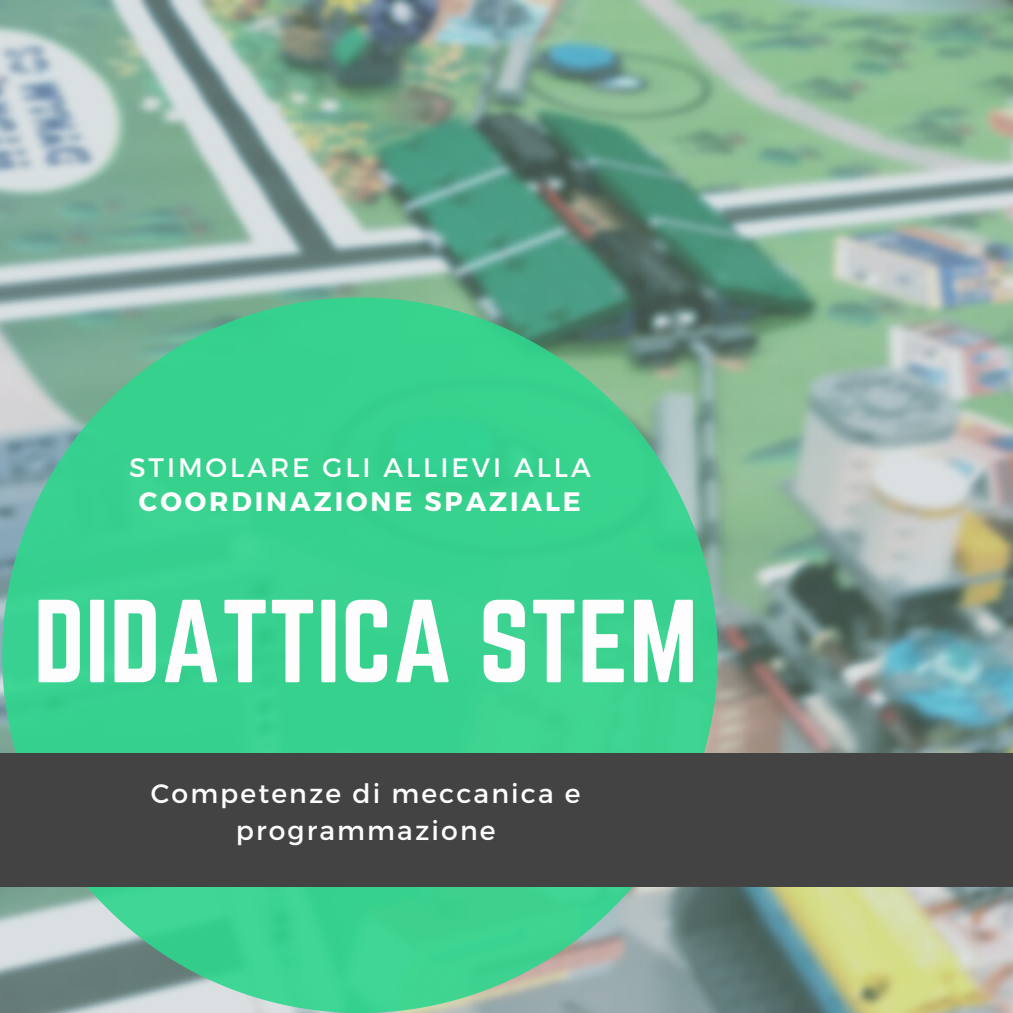
<style>
.page{position:relative;width:1013px;height:1013px;background:#fff}
.page>*{position:absolute;margin:0;border:0;box-sizing:border-box;transform-origin:0 0}
.t1{font:103.12px "Norwester";color:#fdfdfd}
.t2{font:26.62px/37.1px "Montserrat";letter-spacing:.08em;color:#fdfdfd;text-align:center}
.t3{font:26.62px "Montserrat";letter-spacing:.11em;color:#fdfdfd}
.t4{font:700 26.62px "Montserrat";letter-spacing:.11em;color:#fdfdfd}
</style>
<div class="page">
<img style="left:0;top:0;width:1012px;height:1012px">
<svg style="left:2px;top:297px;width:715px;height:715px;fill:#39d18f"></svg>
<div style="left:0;top:753px;width:1012px;height:133px;background:#434343"></div>
<p class="t3" style="left:129px;top:450px;width:463px">STIMOLARE GLI ALLIEVI ALLA</p>
<p class="t4" style="left:139px;top:484px;width:443px">COORDINAZIONE SPAZIALE</p>
<h1 class="t1" style="left:33px;top:579px;width:666px">DIDATTICA STEM</h1>
<p class="t2" style="left:151px;top:773px;width:431px">Competenze di meccanica e programmazione</p>
</div>
